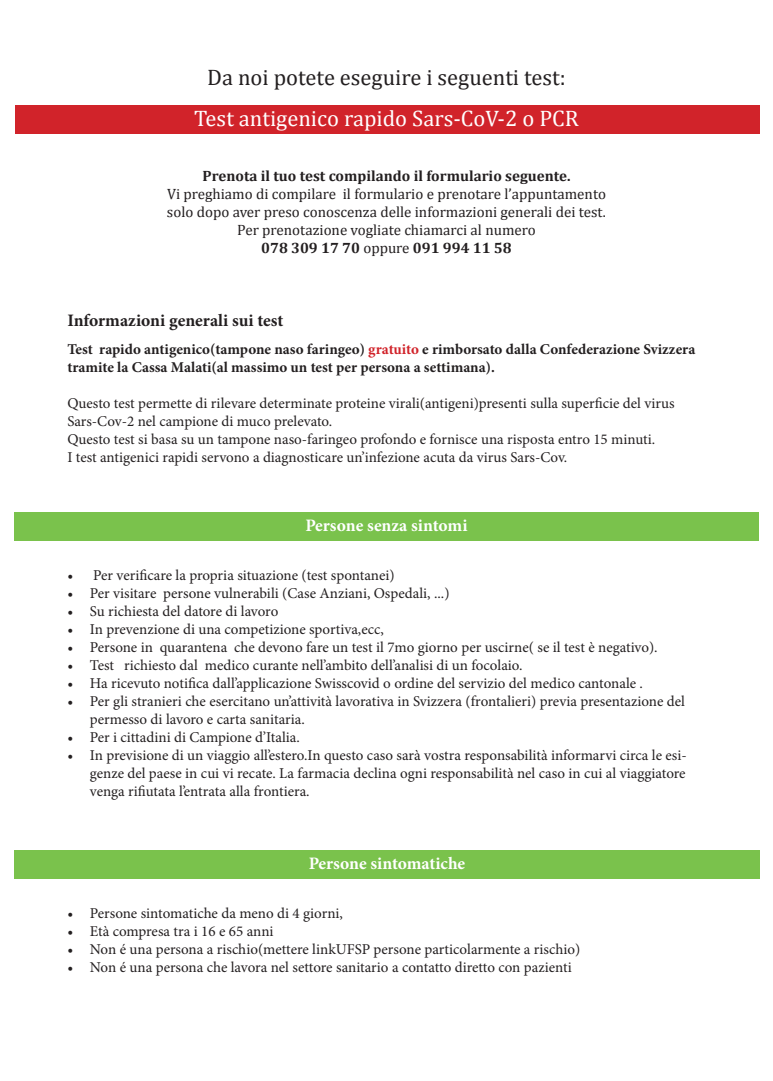
<style>
.page{position:relative;width:773px;height:1081px;background:#fff}
.page>*{position:absolute;margin:0;border:0;box-sizing:border-box;transform-origin:0 0}
.t1{font:22.5px "Cambria";color:#fff}
.t2{font:22.5px "Cambria";color:#231f20}
.t3{font:700 17.5px "Minion Pro";letter-spacing:-.005em;color:#fff}
.t4{font:700 17.5px "Minion Pro";color:#231f20}
.t5{font:15px/18px "Minion Pro";color:#231f20}
.t6{font:15px "Cambria";color:#231f20}
.t7{font:700 15px "Minion Pro";color:#231f20}
.t8{font:700 15px "Cambria";color:#231f20}
.s1{font-weight:400}
.s2{color:#d1232a}
</style>
<div class="page">
<div style="left:15px;top:106px;width:744px;height:28px;background:#d1232a"></div>
<div style="left:14px;top:512px;width:744px;height:28px;background:#7ac24c"></div>
<div style="left:14px;top:850px;width:745px;height:29px;background:#7ac24c"></div>
<p class="t2" style="left:207px;top:63px;width:360px">Da noi potete eseguire i seguenti test:</p>
<p class="t1" style="left:194px;top:105px;width:386px">Test antigenico rapido Sars-CoV-2 o PCR</p>
<p class="t8" style="left:202px;top:165px;width:369px">Prenota il tuo test compilando il formulario seguente.</p>
<p class="t6" style="left:167px;top:185px;width:440px">Vi preghiamo di compilare il formulario e prenotare l’appuntamento</p>
<p class="t6" style="left:167px;top:203px;width:440px">solo dopo aver preso conoscenza delle informazioni generali dei test.</p>
<p class="t6" style="left:237px;top:221px;width:300px">Per prenotazione vogliate chiamarci al numero</p>
<p class="t8" style="left:261px;top:237px;width:252px">078 309 17 70 <span class="s1">oppure</span> 091 994 11 58</p>
<p class="t4" style="left:67px;top:308px;width:217px">Informazioni generali sui test</p>
<p class="t7" style="left:67px;top:339px;width:629px">Test rapido antigenico(tampone naso faringeo) <span class="s2">gratuito</span> e rimborsato dalla Confederazione Svizzera</p>
<p class="t7" style="left:67px;top:357px;width:429px">tramite la Cassa Malati(al massimo un test per persona a settimana).</p>
<p class="t5" style="left:67px;top:394px;width:608px">Questo test permette di rilevare determinate proteine virali(antigeni)presenti sulla superficie del virus</p>
<p class="t5" style="left:67px;top:412px;width:266px">Sars-Cov-2 nel campione di muco prelevato.</p>
<p class="t5" style="left:67px;top:430px;width:589px">Questo test si basa su un tampone naso-faringeo profondo e fornisce una risposta entro 15 minuti.</p>
<p class="t5" style="left:67px;top:448px;width:501px">I test antigenici rapidi servono a diagnosticare un’infezione acuta da virus Sars-Cov.</p>
<p class="t3" style="left:305px;top:513px;width:163px">Persone senza sintomi</p>
<p class="t5" style="left:67px;top:566px;width:329px">• Per verificare la propria situazione (test spontanei)</p>
<p class="t5" style="left:67px;top:584px;width:383px">• Per visitare persone vulnerabili (Case Anziani, Ospedali, ...)</p>
<p class="t5" style="left:67px;top:602px;width:212px">• Su richiesta del datore di lavoro</p>
<p class="t5" style="left:67px;top:620px;width:318px">• In prevenzione di una competizione sportiva,ecc,</p>
<p class="t5" style="left:67px;top:638px;width:591px">• Persone in quarantena che devono fare un test il 7mo giorno per uscirne( se il test è negativo).</p>
<p class="t5" style="left:67px;top:656px;width:456px">• Test richiesto dal medico curante nell’ambito dell’analisi di un focolaio.</p>
<p class="t5" style="left:67px;top:674px;width:577px">• Ha ricevuto notifica dall’applicazione Swisscovid o ordine del servizio del medico cantonale .</p>
<p class="t5" style="left:90px;top:692px;width:596px;text-indent:-22px">• Per gli stranieri che esercitano un’attività lavorativa in Svizzera (frontalieri) previa presentazione del permesso di lavoro e carta sanitaria.</p>
<p class="t5" style="left:67px;top:728px;width:234px">• Per i cittadini di Campione d’Italia.</p>
<p class="t5" style="left:90px;top:746px;width:598px;text-align:justify;text-indent:-22px">• In previsione di un viaggio all’estero.In questo caso sarà vostra responsabilità informarvi circa le esi&shy;genze del paese in cui vi recate. La farmacia declina ogni responsabilità nel caso in cui al viaggiatore venga rifiutata l’entrata alla frontiera.</p>
<p class="t3" style="left:309px;top:851px;width:158px">Persone sintomatiche</p>
<p class="t5" style="left:67px;top:904px;width:277px">• Persone sintomatiche da meno di 4 giorni,</p>
<p class="t5" style="left:67px;top:922px;width:208px">• Età compresa tra i 16 e 65 anni</p>
<p class="t5" style="left:67px;top:940px;width:514px">• Non é una persona a rischio(mettere linkUFSP persone particolarmente a rischio)</p>
<p class="t5" style="left:67px;top:958px;width:505px">• Non é una persona che lavora nel settore sanitario a contatto diretto con pazienti</p>
</div>
